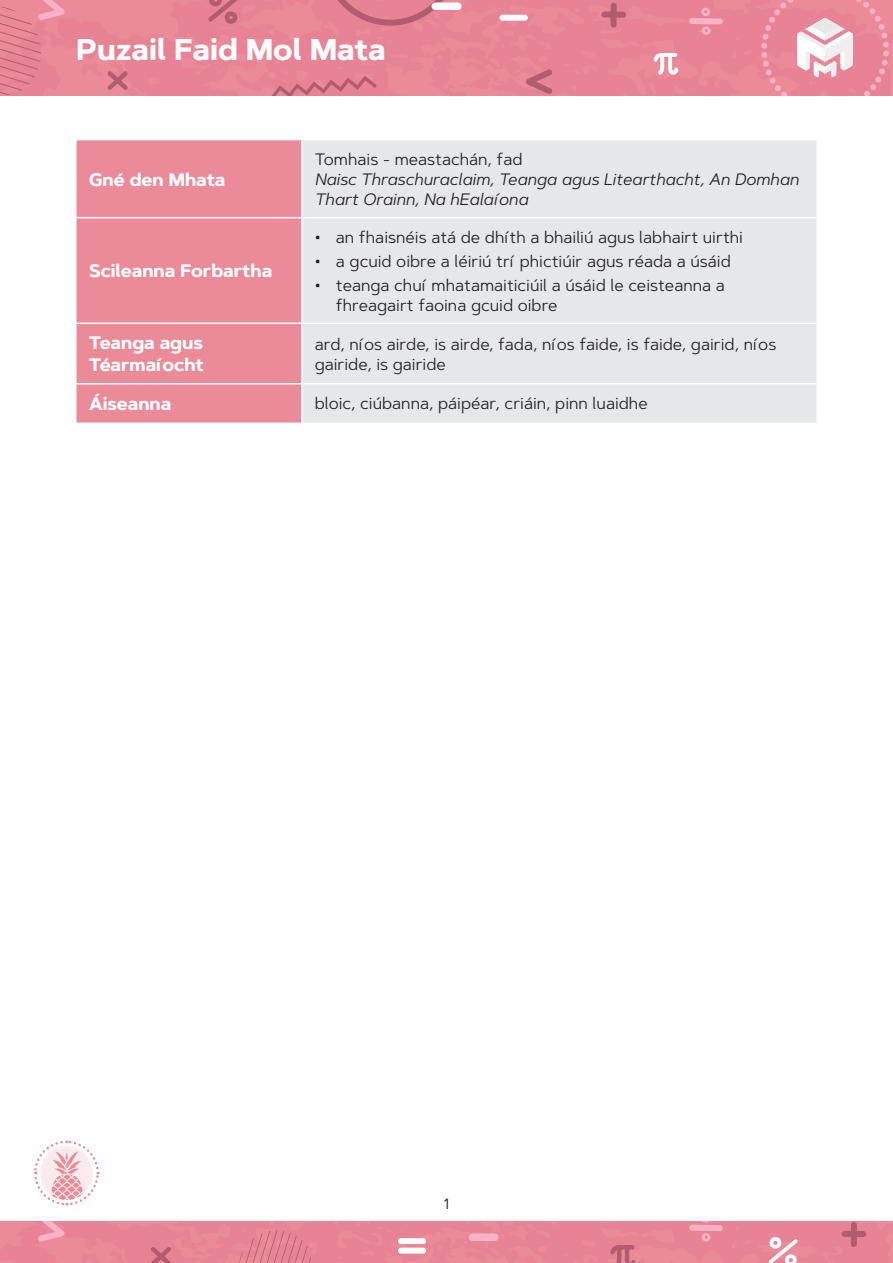
<style>
.page{position:relative;width:893px;height:1263px;background:#fff}
.page>*{position:absolute;margin:0;border:0;box-sizing:border-box;transform-origin:0 0}
.t1{font:700 30px "Artegra Sans";color:#fff}
.Table_Headings{font:700 18px/21.6px "Artegra Sans";color:#fff}
.Body{font:16.5px/19.8px "Artegra Sans";color:#231f20}
.Body-2{font:italic 16.5px/19.8px "Artegra Sans";color:#231f20}
.t2{font:15px "Artegra Sans";color:#231f20}
</style>
<div class="page">
<div style="left:0;top:0;width:893px;height:96px;background:#e78394"></div>
<svg style="left:271px;top:76px;width:106px;height:20px;background:#da7b8b"></svg>
<svg style="left:103px;top:67px;width:29px;height:27px"></svg>
<svg style="left:0;top:0;width:75px;height:95px;background:#e68796"></svg>
<svg style="left:514px;top:64px;width:43px;height:32px"></svg>
<div style="left:502px;top:15px;width:23px;height:6px;background:#fff"></div>
<svg style="left:686px;top:5px;width:40px;height:33px"></svg>
<div style="left:604px;top:12px;width:19px;height:6px;background:#b05e6f"></div>
<div style="left:610px;top:6px;width:7px;height:19px;background:#b05e6f"></div>
<svg style="left:652px;top:51px;width:28px;height:27px"></svg>
<svg style="left:323px;top:0;width:135px;height:26px;background:#dd7d8e"></svg>
<svg style="left:204px;top:0;width:38px;height:27px"></svg>
<svg style="left:761px;top:0;width:128px;height:96px;background:#eb9ba8"></svg>
<div style="left:435px;top:3px;width:23px;height:7px;background:#fff"></div>
<svg style="left:0;top:1221px;width:893px;height:42px;background:#e78797"></svg>
<svg style="left:34px;top:1140px;width:66px;height:66px"></svg>
<div style="left:77px;top:140px;width:224px;height:283px;background:#eb8b99"></div>
<div style="left:303px;top:140px;width:513px;height:283px;background:#e6e7e9"></div>
<hr style="left:77px;top:217px;width:225px;height:1px;background:#fff">
<hr style="left:302px;top:217px;width:514px;height:1px;background:#fff">
<hr style="left:77px;top:323px;width:225px;height:1px;background:#fff">
<hr style="left:302px;top:323px;width:514px;height:1px;background:#fff">
<hr style="left:77px;top:383px;width:225px;height:1px;background:#fff">
<hr style="left:302px;top:383px;width:514px;height:1px;background:#fff">
<h1 class="t1" style="left:77px;top:28px;width:311px">Puzail Faid Mol Mata</h1>
<p class="Table_Headings" style="left:89px;top:169px;width:138px">Gné den Mhata</p>
<p class="Table_Headings" style="left:89px;top:260px;width:184px">Scileanna Forbartha</p>
<p class="Body" style="left:315px;top:149px;width:209px">Tomhais - meastachán, fad</p>
<p class="Body-2" style="left:315px;top:169px;width:486px">Naisc Thraschuraclaim, Teanga agus Litearthacht, An Domhan<br>Thart Orainn, Na hEalaíona</p>
<p class="Body" style="left:315px;top:227px;width:430px">• an fhaisnéis atá de dhíth a bhailiú agus labhairt uirthi</p>
<p class="Body" style="left:315px;top:251px;width:418px">• a gcuid oibre a léiriú trí phictiúir agus réada a úsáid</p>
<p class="Body" style="left:336px;top:275px;width:390px;text-indent:-21px">• teanga chuí mhatamaiticiúil a úsáid le ceisteanna a fhreagairt faoina gcuid oibre</p>
<p class="Table_Headings" style="left:89px;top:333px;width:116px">Teanga agus<br>Téarmaíocht</p>
<p class="Body" style="left:315px;top:334px;width:463px">ard, níos airde, is airde, fada, níos faide, is faide, gairid, níos gairide, is gairide</p>
<p class="Table_Headings" style="left:89px;top:393px;width:84px">Áiseanna</p>
<p class="Body" style="left:315px;top:393px;width:335px">bloic, ciúbanna, páipéar, criáin, pinn luaidhe</p>
<p class="t2" style="left:444px;top:1193px;width:6px">1</p>
</div>
